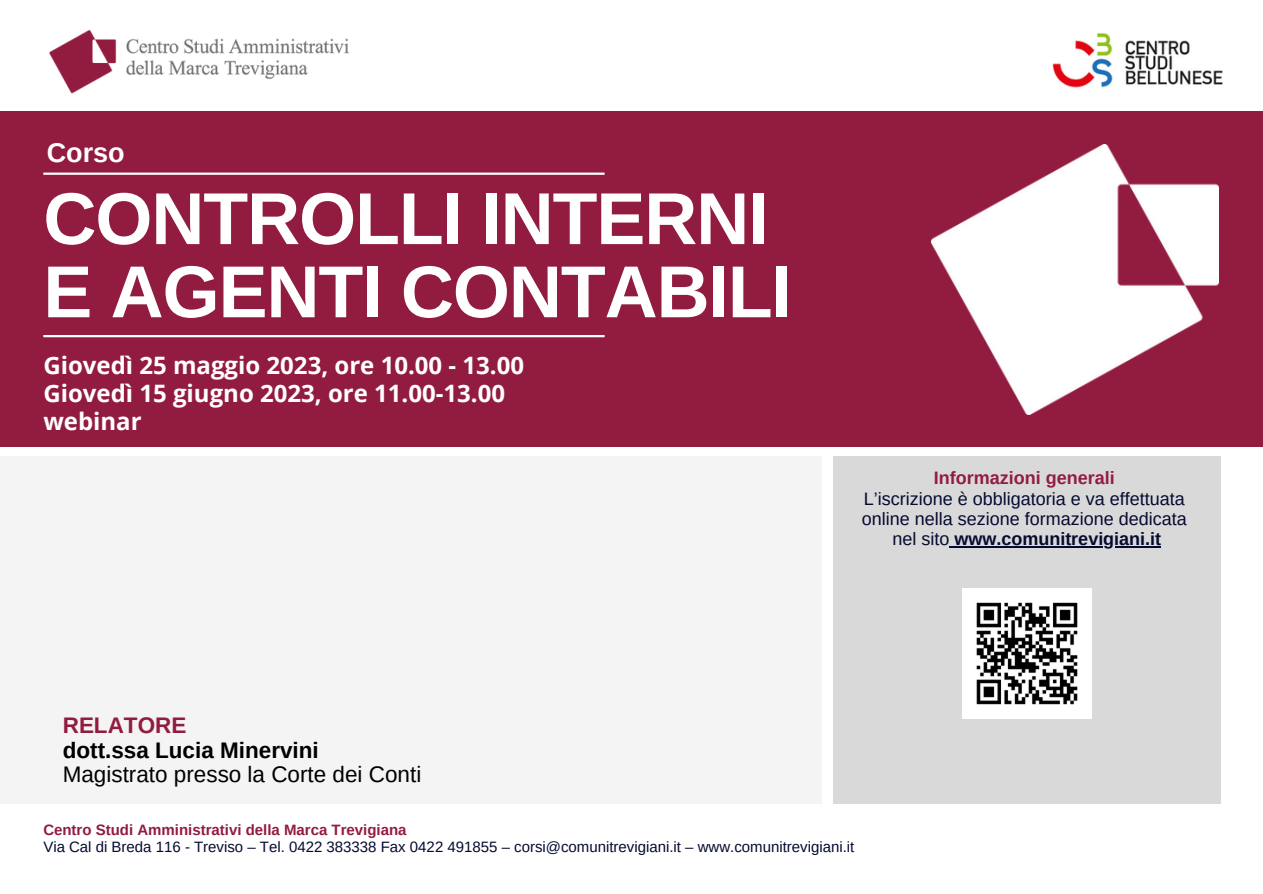
<style>
.page{position:relative;width:1263px;height:894px;background:#fff}
.page>*{position:absolute;margin:0;border:0;box-sizing:border-box;transform-origin:0 0}
.t1{font:700 73.5px "Arimo";letter-spacing:-.015em;color:#fff}
.t2{font:700 27px "Arimo";color:#fff}
.t3{font:700 24px "Open Sans";color:#fff}
.t4{font:22.5px "Arimo";color:#000}
.t5{font:700 22.5px "Arimo";color:#000}
.t6{font:700 22.5px "Arimo";color:#921c40}
.t7{font:18px "Arimo";color:#050a30}
.t8{font:700 18px "Arimo";color:#050a30}
.t9{font:700 18px "Arimo";color:#921c40}
.t10{font:15px "Arimo";color:#050a30}
.t11{font:700 15px "Arimo";color:#921c40}
.s1{font-weight:400}
</style>
<div class="page">
<div style="left:0;top:112px;width:1262px;height:334px;background:#921c40"></div>
<div style="left:0;top:456px;width:821px;height:347px;background:#f4f4f4"></div>
<div style="left:833px;top:456px;width:387px;height:347px;background:#d9d9d9"></div>
<img style="left:49px;top:30px;width:300px;height:64px">
<hr style="left:43px;top:335px;width:562px;height:2px;background:#fff">
<hr style="left:43px;top:172px;width:562px;height:3px;background:#fff">
<img style="left:932px;top:144px;width:286px;height:270px">
<img style="left:1053px;top:33px;width:170px;height:55px">
<img style="left:962px;top:588px;width:129px;height:130px">
<hr style="left:954px;top:546px;width:207px;height:1px;background:#050a30">
<p class="t2" style="left:47px;top:138px;width:79px">Corso</p>
<p class="t1" style="left:43px;top:177px;width:727px">CONTROLLI INTERNI</p>
<p class="t1" style="left:43px;top:250px;width:750px">E AGENTI CONTABILI</p>
<p class="t3" style="left:43px;top:348px;width:482px">Giovedì 25 maggio 2023, ore 10.00 - 13.00</p>
<p class="t3" style="left:43px;top:376px;width:463px">Giovedì 15 giugno 2023, ore 11.00-13.00</p>
<p class="t3" style="left:43px;top:404px;width:100px">webinar</p>
<p class="t9" style="left:934px;top:468px;width:182px">Informazioni generali</p>
<p class="t7" style="left:864px;top:488px;width:322px">L’iscrizione è obbligatoria e va effettuata</p>
<p class="t7" style="left:862px;top:508px;width:326px">online nella sezione formazione dedicata</p>
<p class="t8" style="left:892px;top:528px;width:270px"><span class="s1">nel sito</span> www.comunitrevigiani.it</p>
<p class="t6" style="left:63px;top:712px;width:125px">RELATORE</p>
<p class="t5" style="left:63px;top:737px;width:258px">dott.ssa Lucia Minervini</p>
<p class="t4" style="left:63px;top:761px;width:360px">Magistrato presso la Corte dei Conti</p>
<p class="t11" style="left:43px;top:821px;width:365px">Centro Studi Amministrativi della Marca Trevigiana</p>
<p class="t10" style="left:43px;top:838px;width:812px">Via Cal di Breda 116 - Treviso – Tel. 0422 383338 Fax 0422 491855 – corsi@comunitrevigiani.it – www.comunitrevigiani.it</p>
</div>
